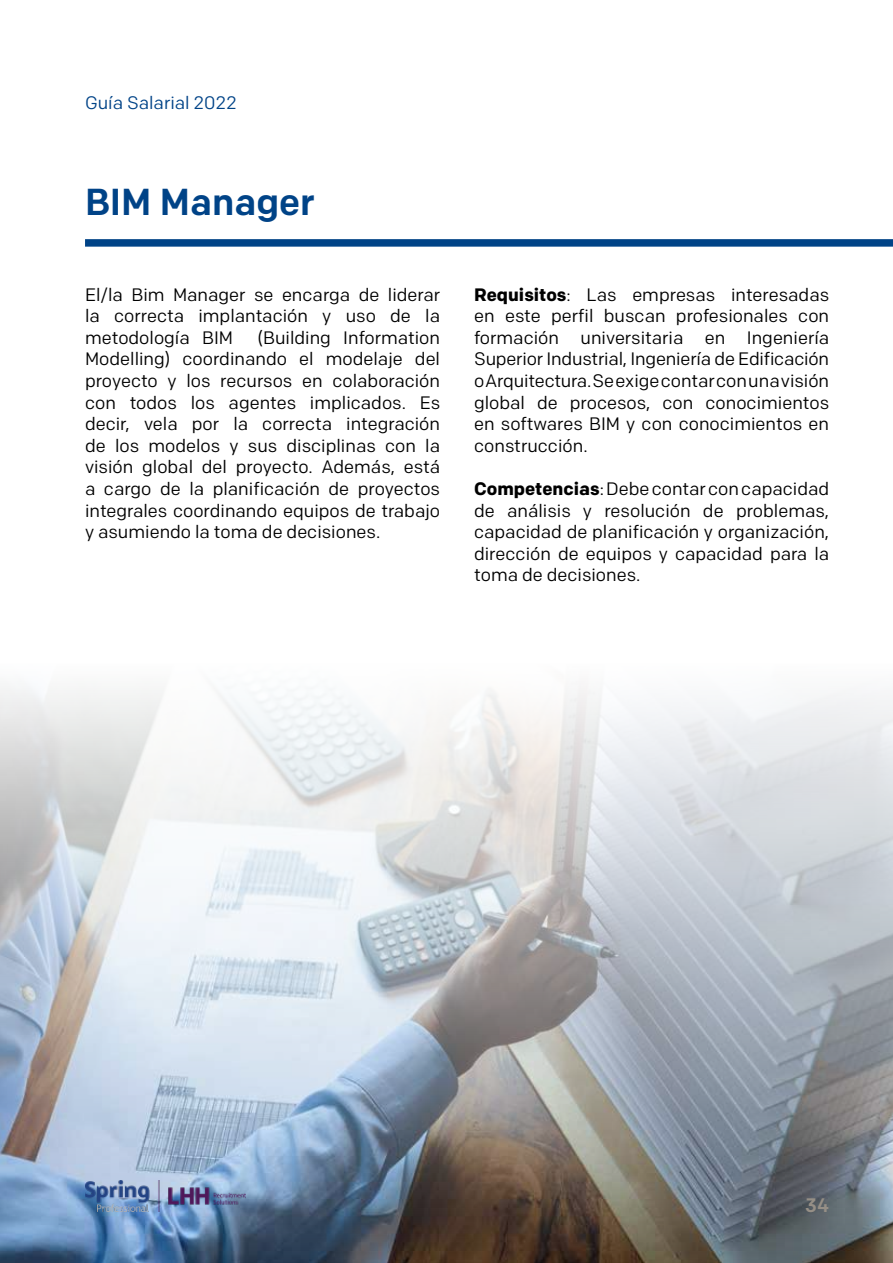
<style>
.page{position:relative;width:893px;height:1263px;background:#fff}
.page>*{position:absolute;margin:0;border:0;box-sizing:border-box;transform-origin:0 0}
.t1{font:500 37.5px "Colfax";color:#004387}
.t2{font:500 19.5px "Colfax";color:#968f86}
.t3{font:18px/21.6px "Colfax";color:#000;text-align:justify}
.t4{font:18px "Colfax";color:#004387}
.s1{font-weight:700}
</style>
<div class="page">
<div style="left:85px;top:239px;width:808px;height:8px;background:#004387"></div>
<img style="left:0;top:686px;width:893px;height:577px">
<img style="left:85px;top:1180px;width:161px;height:32px">
<p class="t4" style="left:85px;top:92px;width:153px">Guía Salarial 2022</p>
<h1 class="t1" style="left:85px;top:179px;width:231px">BIM Manager</h1>
<p class="t3" style="left:85px;top:283px;width:357px">El/la Bim Manager se encarga de liderar la correcta implantación y uso de la metodología BIM</p>
<p class="t3" style="left:85px;top:326px;width:357px;text-indent:173px">(Building Information Modelling) coordinando el modelaje del proyecto y los recursos en colaboración con todos los agentes implicados. Es decir, vela por la correcta integración de los modelos y sus disciplinas con la visión global del proyecto. Además, está a cargo de la planificación de proyectos integrales coordinando equipos de trabajo y asumiendo la toma de decisiones.</p>
<p class="t3" style="left:474px;top:283px;width:357px"><span class="s1">Requisitos</span>: Las empresas interesadas en este perfil buscan profesionales con formación universitaria en Ingeniería Superior Industrial, Ingeniería de Edificación o Arquitectura. Se exige contar con una visión global de procesos, con conocimientos en softwares BIM y con conocimientos en construcción.</p>
<p class="t3" style="left:474px;top:478px;width:357px"><span class="s1">Competencias</span>: Debe contar con capacidad de análisis y resolución de problemas, capacidad de planificación y organización, dirección de equipos y capacidad para la toma de decisiones.</p>
<p class="t2" style="left:805px;top:1193px;width:25px">34</p>
</div>
